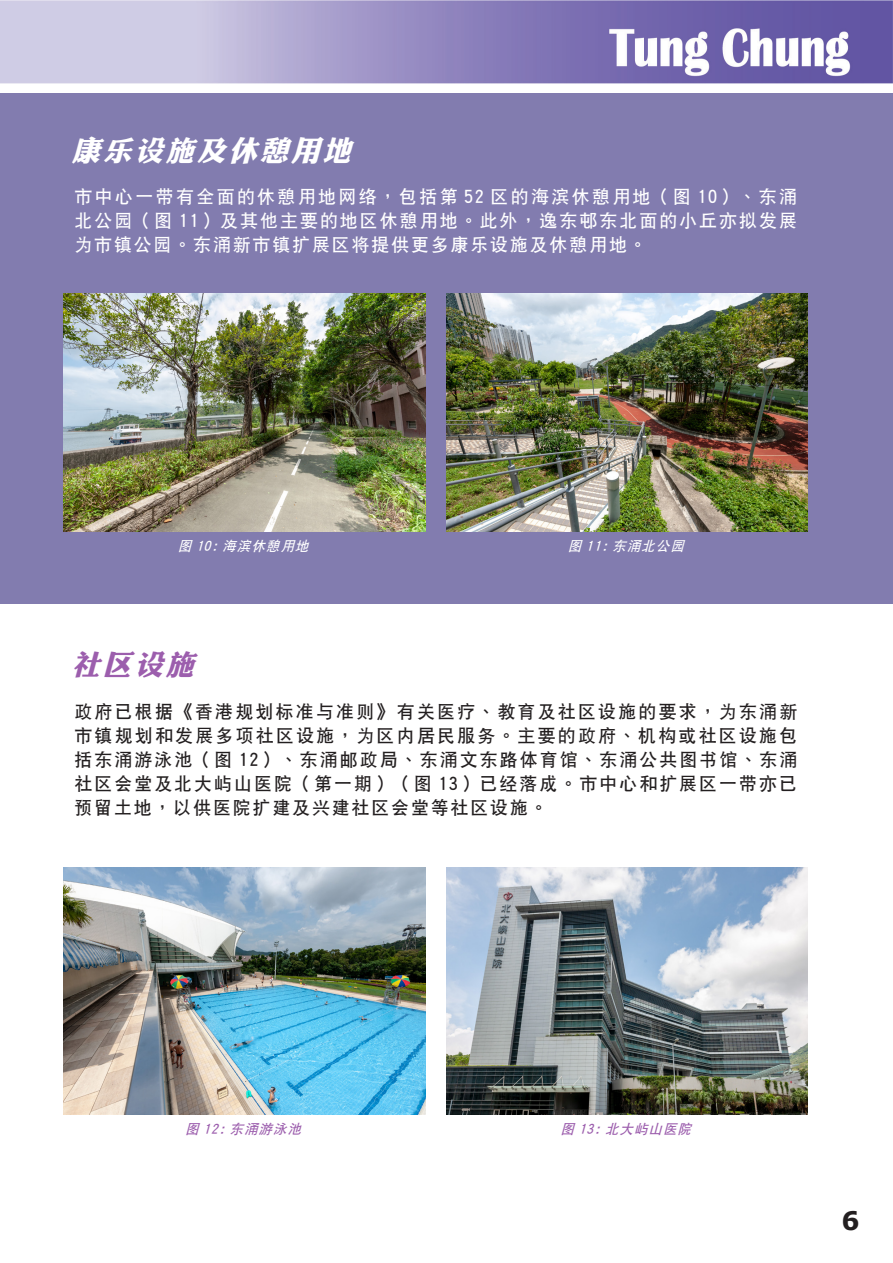
<style>
.page{position:relative;width:893px;height:1263px;background:#fff}
.page>*{position:absolute;margin:0;border:0;box-sizing:border-box;transform-origin:0 0}
.Sub_Title_sc{font:italic 28.5px "DF Li Jin Hei W8 GB5";color:#fff}
.Sub_Title_sc-2{font:italic 28.5px "DF Li Jin Hei W8 GB5";color:#9c5ead}
.t1{font:700 25.5px "Verdana";color:#231f20}
.text_sc{font:18px/24px "DF Hei W7 GB5";letter-spacing:.1em;color:#231f20;text-align:justify}
.text_sc-2{font:18px/24px "DF Hei W7 GB5";letter-spacing:.1em;color:#fff;text-align:justify}
.cap_sc{font:italic 13.5px "DF Hei W7 GB5";color:#fff}
.cap_sc-2{font:italic 13.5px "DF Hei W7 GB5";color:#9c5ead}
</style>
<div class="page">
<img style="left:0;top:0;width:893px;height:84px">
<div style="left:0;top:94px;width:893px;height:510px;background:#827caf"></div>
<img style="left:64px;top:293px;width:361px;height:238px">
<img style="left:446px;top:293px;width:362px;height:238px">
<img style="left:64px;top:867px;width:361px;height:247px">
<img style="left:446px;top:867px;width:362px;height:247px">
<hr style="left:0;top:591px;width:1px;height:149px;background:#9c5ead">
<p class="Sub_Title_sc" style="left:72px;top:136px;width:288px">康樂設施及休憩用地</p>
<p class="text_sc-2" style="left:74px;top:185px;width:724px">市中心一帶有全面的休憩用地網絡，包括第 52 區的海濱休憩用地（圖 10）、東涌北公園（圖 11）及其他主要的地區休憩用地。此外，逸東邨東北面的小丘亦擬發展為市鎮公園。東涌新市鎮擴展區將提供更多康樂設施及休憩用地。</p>
<p class="cap_sc" style="left:178px;top:539px;width:136px">圖 10: 海濱休憩用地</p>
<p class="cap_sc" style="left:568px;top:539px;width:121px">圖 11: 東涌北公園</p>
<p class="Sub_Title_sc-2" style="left:72px;top:651px;width:132px">社區設施</p>
<p class="text_sc" style="left:74px;top:699px;width:724px">政府已根據《香港規劃標準與準則》有關醫療、教育及社區設施的要求，為東涌新市鎮規劃和發展多項社區設施，為區內居民服務。主要的政府、機構或社區設施包括東涌游泳池（圖 12）、東涌郵政局、東涌文東路體育館、東涌公共圖書館、東涌社區會堂及北大嶼山醫院（第一期）（圖 13）已經落成。市中心和擴展區一帶亦已預留土地，以供醫院擴建及興建社區會堂等社區設施。</p>
<p class="cap_sc-2" style="left:185px;top:1122px;width:121px">圖 12: 東涌游泳池</p>
<p class="cap_sc-2" style="left:561px;top:1122px;width:136px">圖 13: 北大嶼山醫院</p>
<h2 class="t1" style="left:841px;top:1202px;width:20px">6</h2>
</div>
